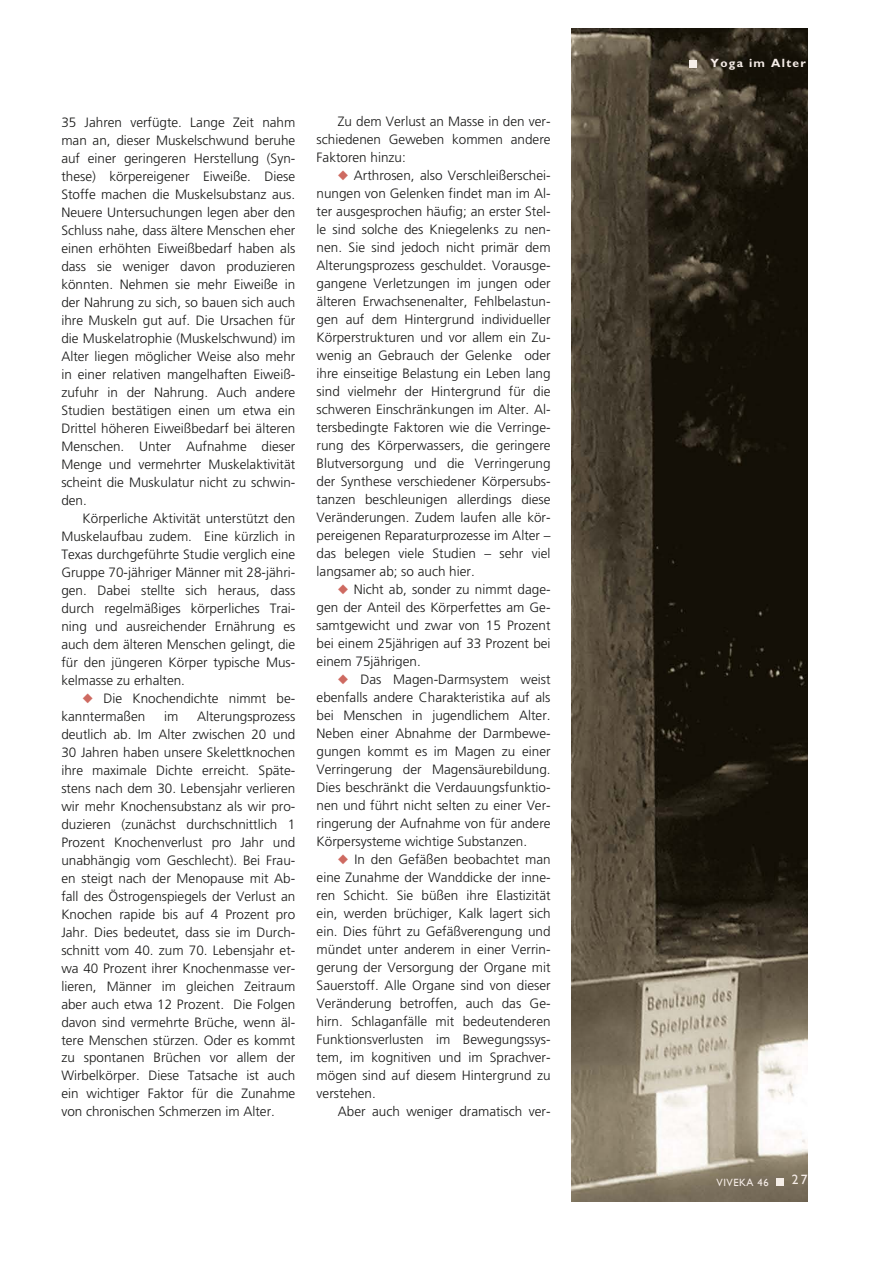
<style>
.page{position:relative;width:893px;height:1263px;background:#fff}
.page>*{position:absolute;margin:0;border:0;box-sizing:border-box;transform-origin:0 0}
.t1{font:300 13.5px/18px "Frut Indian";color:#191918;text-align:justify}
.t2{font:13.5px "Gill Sans";color:#f6ede8}
.t3{font:700 12px "Gill Indian";letter-spacing:.11em;color:#f6ede8}
.t4{font:10.5px "Gill Sans";letter-spacing:.05em;color:#f6ede8}
.s1{color:#ce6a61}
</style>
<div class="page">
<img style="left:572px;top:28px;width:235px;height:1174px">
<div style="left:689px;top:60px;width:8px;height:7px;background:#f5eee8"></div>
<div style="left:775px;top:1178px;width:8px;height:7px;background:#f5eee8"></div>
<p class="t1" style="left:61px;top:112px;width:235px">35 Jahren verfügte. Lange Zeit nahm man an, dieser Muskelschwund beruhe auf einer geringeren Herstellung (Syn&shy;these) körpereigener Eiweiße. Diese Stoffe machen die Muskelsubstanz aus.<br>Neuere Untersuchungen legen aber den Schluss nahe, dass ältere Menschen eher einen erhöhten Eiweißbedarf haben als dass sie weniger davon produzieren könnten. Nehmen sie mehr Eiweiße in der Nahrung zu sich, so bauen sich auch ihre Muskeln gut auf. Die Ursachen für die Muskelatrophie (Muskelschwund) im Alter liegen möglicher Weise also mehr in einer relativen mangelhaften Eiweiß&shy;zufuhr in der Nahrung. Auch andere Studien bestätigen einen um etwa ein Drittel höheren Eiweißbedarf bei älteren Menschen. Unter Aufnahme dieser Menge und vermehrter Muskelaktivität scheint die Muskulatur nicht zu schwin&shy;den.</p>
<p class="t1" style="left:61px;top:508px;width:235px;text-indent:21px">Körperliche Aktivität unterstützt den Muskelaufbau zudem. Eine kürzlich in Texas durchgeführte Studie verglich eine Gruppe 70-jähriger Männer mit 28-jähri&shy;gen. Dabei stellte sich heraus, dass durch regelmäßiges körperliches Trai&shy;ning und ausreichender Ernährung es auch dem älteren Menschen gelingt, die für den jüngeren Körper typische Mus&shy;kelmasse zu erhalten.</p>
<p class="t1" style="left:61px;top:688px;width:235px;text-indent:21px"><span class="s1">◆</span> Die Knochendichte nimmt be&shy;kanntermaßen</p>
<p class="t1" style="left:61px;top:706px;width:235px;text-indent:136px">Alterungsprozess deutlich ab. Im Alter zwischen 20 und 30 Jahren haben unsere Skelettknochen ihre maximale Dichte erreicht. Späte&shy;stens nach dem 30. Lebensjahr verlieren wir mehr Knochensubstanz als wir pro&shy;duzieren (zunächst durchschnittlich 1<br>Prozent Knochenverlust pro Jahr und unabhängig vom Geschlecht). Bei Frau&shy;en steigt nach der Menopause mit Ab&shy;fall des Östrogenspiegels der Verlust an Knochen rapide bis auf 4 Prozent pro Jahr. Dies bedeutet, dass sie im Durch&shy;schnitt vom 40. zum 70. Lebensjahr et&shy;wa 40 Prozent ihrer Knochenmasse ver&shy;lieren, Männer im gleichen Zeitraum aber auch etwa 12 Prozent. Die Folgen davon sind vermehrte Brüche, wenn äl&shy;tere Menschen stürzen. Oder es kommt zu spontanen Brüchen vor allem der Wirbelkörper. Diese Tatsache ist auch ein wichtiger Faktor für die Zunahme von chronischen Schmerzen im Alter.</p>
<p class="t1" style="left:164px;top:706px;width:16px">im</p>
<p class="t1" style="left:316px;top:112px;width:235px;text-indent:21px">Zu dem Verlust an Masse in den ver&shy;schiedenen Geweben kommen andere Faktoren hinzu:</p>
<p class="t1" style="left:316px;top:166px;width:235px;text-indent:21px"><span class="s1">◆</span> Arthrosen, also Verschleißerschei&shy;nungen von Gelenken findet man im Al&shy;ter ausgesprochen häufig; an erster Stel&shy;le sind solche des Kniegelenks zu nen&shy;nen. Sie sind jedoch nicht primär dem Alterungsprozess geschuldet. Vorausge&shy;gangene Verletzungen im jungen oder älteren Erwachsenenalter, Fehlbelastun&shy;gen auf dem Hintergrund individueller Körperstrukturen und vor allem ein Zu&shy;wenig an Gebrauch der Gelenke oder ihre einseitige Belastung ein Leben lang sind vielmehr der Hintergrund für die schweren Einschränkungen im Alter. Al&shy;tersbedingte Faktoren wie die Verringe&shy;rung des Körperwassers, die geringere Blutversorgung und die Verringerung der Synthese verschiedener Körpersubs&shy;tanzen beschleunigen allerdings diese Veränderungen. Zudem laufen alle kör&shy;pereigenen Reparaturprozesse im Alter – das belegen viele Studien – sehr viel langsamer ab; so auch hier.</p>
<p class="t1" style="left:316px;top:580px;width:235px;text-indent:21px"><span class="s1">◆</span> Nicht ab, sonder zu nimmt dage&shy;gen der Anteil des Körperfettes am Ge&shy;samtgewicht und zwar von 15 Prozent bei einem 25jährigen auf 33 Prozent bei einem 75jährigen.</p>
<p class="t1" style="left:316px;top:670px;width:235px;text-indent:21px"><span class="s1">◆</span> Das Magen-Darmsystem weist ebenfalls andere Charakteristika auf als bei Menschen in jugendlichem Alter.<br>Neben einer Abnahme der Darmbewe&shy;gungen kommt es im Magen zu einer Verringerung der Magensäurebildung.<br>Dies beschränkt die Verdauungsfunktio&shy;nen und führt nicht selten zu einer Ver&shy;ringerung der Aufnahme von für andere Körpersysteme wichtige Substanzen.</p>
<p class="t1" style="left:316px;top:850px;width:235px;text-indent:21px"><span class="s1">◆</span> In den Gefäßen beobachtet man eine Zunahme der Wanddicke der inne&shy;ren Schicht. Sie büßen ihre Elastizität ein, werden brüchiger, Kalk lagert sich ein. Dies führt zu Gefäßverengung und mündet unter anderem in einer Verrin&shy;gerung der Versorgung der Organe mit Sauerstoff. Alle Organe sind von dieser Veränderung betroffen, auch das Ge&shy;hirn. Schlaganfälle mit bedeutenderen Funktionsverlusten im Bewegungssys&shy;tem, im kognitiven und im Sprachver&shy;mögen sind auf diesem Hintergrund zu verstehen.</p>
<p class="t1" style="left:338px;top:1102px;width:214px">Aber auch weniger dramatisch ver-</p>
<p class="t3" style="left:710px;top:54px;width:97px">Yoga im Alter</p>
<p class="t4" style="left:716px;top:1176px;width:54px">VIVEKA 46</p>
<p class="t2" style="left:791px;top:1172px;width:17px">27</p>
</div>
